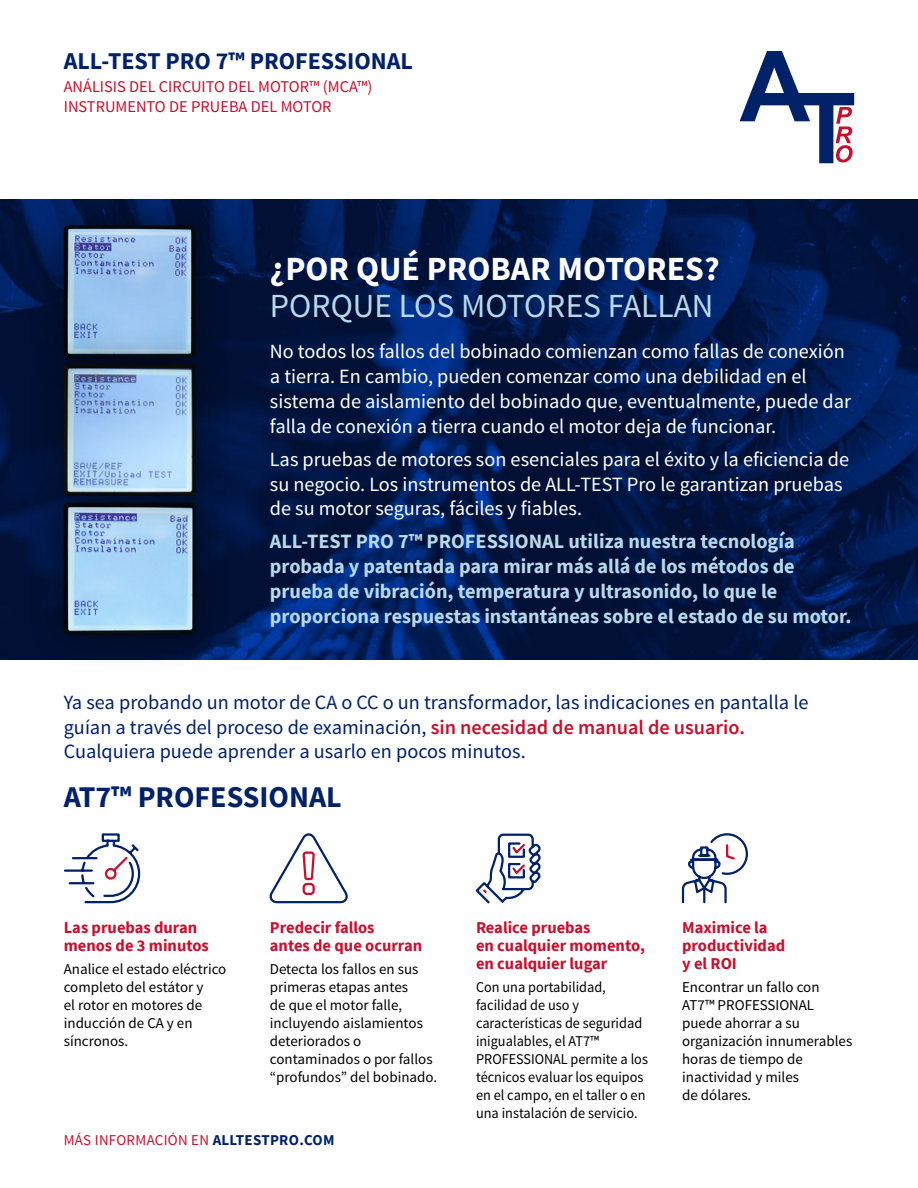
<style>
.page{position:relative;width:918px;height:1188px;background:#fff}
.page>*{position:absolute;margin:0;border:0;box-sizing:border-box;transform-origin:0 0}
.t1{font:33.75px "Source Sans Pro";color:#b8d8eb}
.t2{font:700 33.75px "Source Sans Pro";color:#fff}
.t3{font:700 30px "Source Sans Pro";color:#012169}
.t4{font:700 24px "Source Sans Pro";color:#012169}
.t5{font:20.25px/24.8px "Source Sans Pro";color:#fff}
.t6{font:700 20.25px/24.8px "Source Sans Pro";color:#b8d8eb}
.t7{font:20.25px/24.8px "Source Sans Pro";color:#012169}
.t8{font:700 16.5px/18px "Source Sans Pro";color:#c8102e}
.t9{font:16.5px/20.7px "Source Sans Pro";color:#c8102e}
.t10{font:15px/18px "Source Sans Pro";color:#000}
.t11{font:15px/18px "Source Sans Pro";color:#000;scale:.95 1}
.t12{font:15px "Source Sans Pro";letter-spacing:.02em;color:#c8102e}
.s1{font-weight:600;color:#c8102e}
.s2{font-weight:700;color:#012169}
</style>
<div class="page">
<svg style="left:740px;top:51px;width:114px;height:112px"></svg>
<svg style="left:269px;top:833px;width:79px;height:71px"></svg>
<svg style="left:64px;top:833px;width:77px;height:71px"></svg>
<svg style="left:475px;top:833px;width:66px;height:71px"></svg>
<svg style="left:681px;top:833px;width:67px;height:71px"></svg>
<img style="left:0;top:199px;width:918px;height:461px">
<div style="left:27px;top:189px;width:205px;height:205px;background:#000;opacity:.5"></div>
<img style="left:64px;top:225px;width:131px;height:103px">
<div style="left:27px;top:466px;width:205px;height:205px;background:#000;opacity:.5"></div>
<img style="left:64px;top:532px;width:131px;height:102px">
<div style="left:27px;top:328px;width:205px;height:204px;background:#000;opacity:.5"></div>
<img style="left:64px;top:364px;width:131px;height:132px">
<p class="t4" style="left:64px;top:45px;width:351px">ALL-TEST PRO 7™ PROFESSIONAL</p>
<p class="t9" style="left:64px;top:76px;width:310px">ANÁLISIS DEL CIRCUITO DEL MOTOR™ (MCA™)<br>INSTRUMENTO DE PRUEBA DEL MOTOR</p>
<h1 class="t2" style="left:270px;top:246px;width:451px">¿POR QUÉ PROBAR MOTORES?</h1>
<h1 class="t1" style="left:270px;top:285px;width:445px">PORQUE LOS MOTORES FALLAN</h1>
<p class="t5" style="left:270px;top:340px;width:583px">No todos los fallos del bobinado comienzan como fallas de conexión a tierra. En cambio, pueden comenzar como una debilidad en el sistema de aislamiento del bobinado que, eventualmente, puede dar falla de conexión a tierra cuando el motor deja de funcionar.</p>
<p class="t5" style="left:270px;top:447px;width:581px">Las pruebas de motores son esenciales para el éxito y la eficiencia de su negocio. Los instrumentos de ALL-TEST Pro le garantizan pruebas de su motor seguras, fáciles y fiables.</p>
<p class="t6" style="left:270px;top:529px;width:583px">ALL-TEST PRO 7™ PROFESSIONAL utiliza nuestra tecnología probada y patentada para mirar más allá de los métodos de prueba de vibración, temperatura y ultrasonido, lo que le proporciona respuestas instantáneas sobre el estado de su motor.</p>
<p class="t7" style="left:64px;top:690px;width:746px">Ya sea probando un motor de CA o CC o un transformador, las indicaciones en pantalla le guían a través del proceso de examinación, <span class="s1">sin necesidad de manual de usuario.<br></span>Cualquiera puede aprender a usarlo en pocos minutos.</p>
<h2 class="t3" style="left:64px;top:776px;width:279px">AT7™ PROFESSIONAL</h2>
<p class="t8" style="left:64px;top:919px;width:147px">Las pruebas duran menos de 3 minutos</p>
<p class="t10" style="left:64px;top:960px;width:164px">Analice el estado eléctrico completo del estátor y<br>el rotor en motores de inducción de CA y en síncronos.</p>
<p class="t8" style="left:270px;top:919px;width:154px">Predecir fallos<br>antes de que ocurran</p>
<p class="t10" style="left:270px;top:960px;width:169px">Detecta los fallos en sus primeras etapas antes<br>de que el motor falle, incluyendo aislamientos deteriorados o contaminados o por fallos “profundos” del bobinado.</p>
<p class="t12" style="left:64px;top:1131px;width:272px">MÁS INFORMACIÓN EN <span class="s2">ALLTESTPRO.COM</span></p>
<p class="t8" style="left:476px;top:919px;width:170px">Realice pruebas<br>en cualquier momento, en cualquier lugar</p>
<p class="t11" style="left:476px;top:978px;width:183px">Con una portabilidad, facilidad de uso y características de seguridad inigualables, el AT7™<br>PROFESSIONAL permite a los técnicos evaluar los equipos en el campo, en el taller o en una instalación de servicio.</p>
<p class="t8" style="left:682px;top:919px;width:105px">Maximice la productividad y el ROI</p>
<p class="t10" style="left:682px;top:978px;width:172px">Encontrar un fallo con<br>AT7™ PROFESSIONAL puede ahorrar a su organización innumerables horas de tiempo de inactividad y miles<br>de dólares.</p>
</div>
